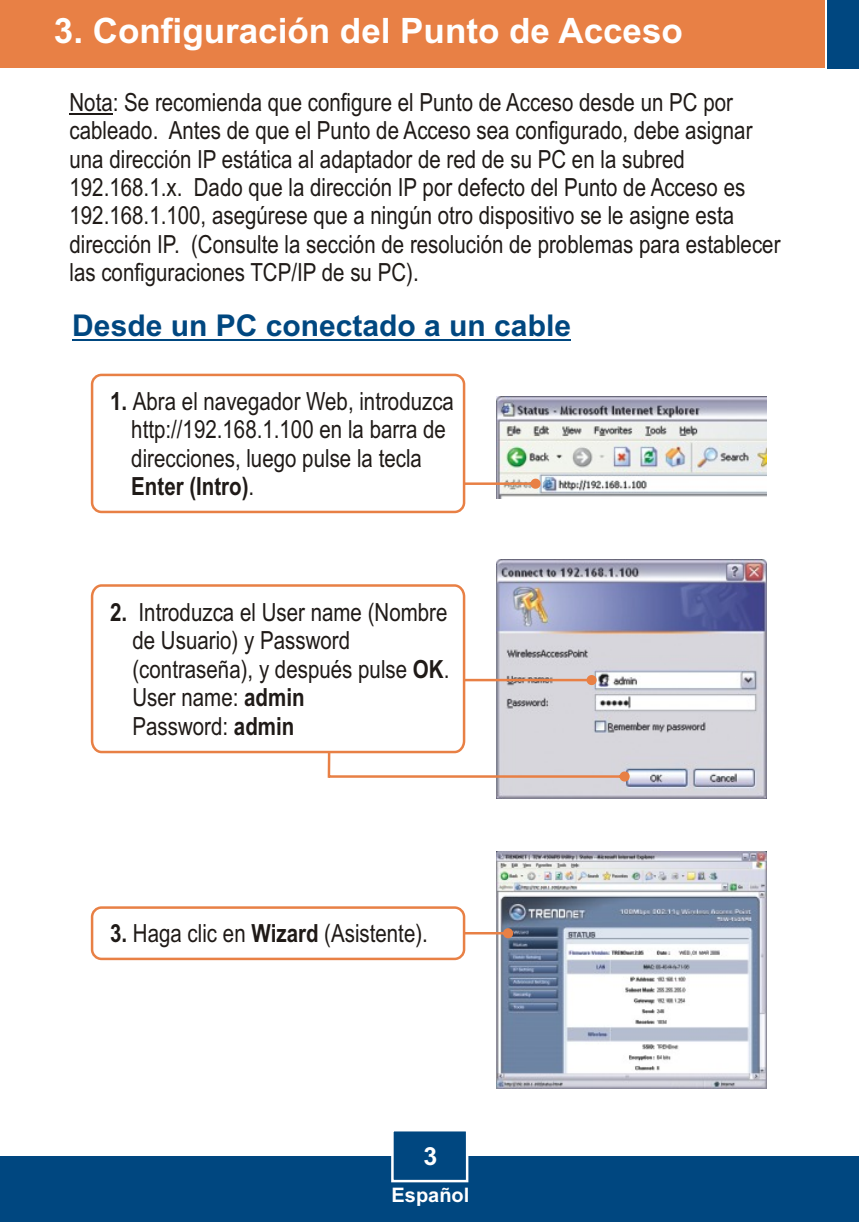
<style>
.page{position:relative;width:859px;height:1222px;background:#fff}
.page>*{position:absolute;margin:0;border:0;box-sizing:border-box;transform-origin:0 0}
.t1{font:700 35px "Arial";color:#fff}
.t2{font:700 30px "Arial";color:#004780}
.t3{font:25px/28.5px "Arial Narrow";color:#1f1a17}
.t4{font:700 25px "Arial";color:#fff}
.t5{font:700 20px "Arial";color:#fff}
.s1{font-weight:700}
</style>
<div class="page">
<img style="left:496px;top:396px;width:270px;height:103px">
<img style="left:496px;top:851px;width:270px;height:237px">
<img style="left:496px;top:559px;width:270px;height:239px">
<div style="left:0;top:1155px;width:859px;height:66px;background:#004780"></div>
<div style="left:0;top:0;width:824px;height:68px;background:#e88045"></div>
<div style="left:827px;top:0;width:32px;height:68px;background:#004780"></div>
<svg style="left:390px;top:1131px;width:79px;height:52px"></svg>
<hr style="left:69px;top:113px;width:44px;height:1px;background:#1f1a17">
<svg style="left:466px;top:675px;width:130px;height:10px"></svg>
<svg style="left:465px;top:478px;width:75px;height:10px"></svg>
<svg style="left:328px;top:726px;width:301px;height:55px"></svg>
<svg style="left:465px;top:928px;width:48px;height:10px"></svg>
<div style="left:91px;top:373px;width:374px;height:140px;background:#fff;border:3px solid #e88045;border-radius:9px"></div>
<div style="left:91px;top:906px;width:374px;height:54px;background:#fff;border:3px solid #e88045;border-radius:9px"></div>
<hr style="left:72px;top:339px;width:499px;height:1px;background:#004780">
<svg style="left:90px;top:584px;width:376px;height:170px"></svg>
<h1 class="t1" style="left:54px;top:18px;width:630px">3. Configuración del Punto de Acceso</h1>
<p class="t3" style="left:69px;top:90px;width:712px">Nota: Se recomienda que configure el Punto de Acceso desde un PC por cableado. Antes de que el Punto de Acceso sea configurado, debe asignar una dirección IP estática al adaptador de red de su PC en la subred 192.168.1.x. Dado que la dirección IP por defecto del Punto de Acceso es 192.168.1.100, asegúrese que a ningún otro dispositivo se le asigne esta dirección IP. (Consulte la sección de resolución de problemas para establecer las configuraciones TCP/IP de su PC).</p>
<p class="t2" style="left:72px;top:314px;width:500px">Desde un PC conectado a un cable</p>
<p class="t3" style="left:131px;top:389px;width:324px;text-indent:-21px"><span class="s1">1.</span> Abra el navegador Web, introduzca http://192.168.1.100 en la barra de direcciones, luego pulse la tecla<br><span class="s1">Enter (Intro)</span>.</p>
<p class="t3" style="left:132px;top:600px;width:318px;text-indent:-22px"><span class="s1">2.</span> Introduzca el User name (Nombre de Usuario) y Password (contraseña), y después pulse <span class="s1">OK</span>.<br>User name: <span class="s1">admin<br></span>Password: <span class="s1">admin</span></p>
<p class="t3" style="left:110px;top:921px;width:319px"><span class="s1">3.</span> Haga clic en <span class="s1">Wizard</span> (Asistente).</p>
<p class="t4" style="left:423px;top:1146px;width:15px">3</p>
<p class="t5" style="left:391px;top:1187px;width:79px">Español</p>
</div>
